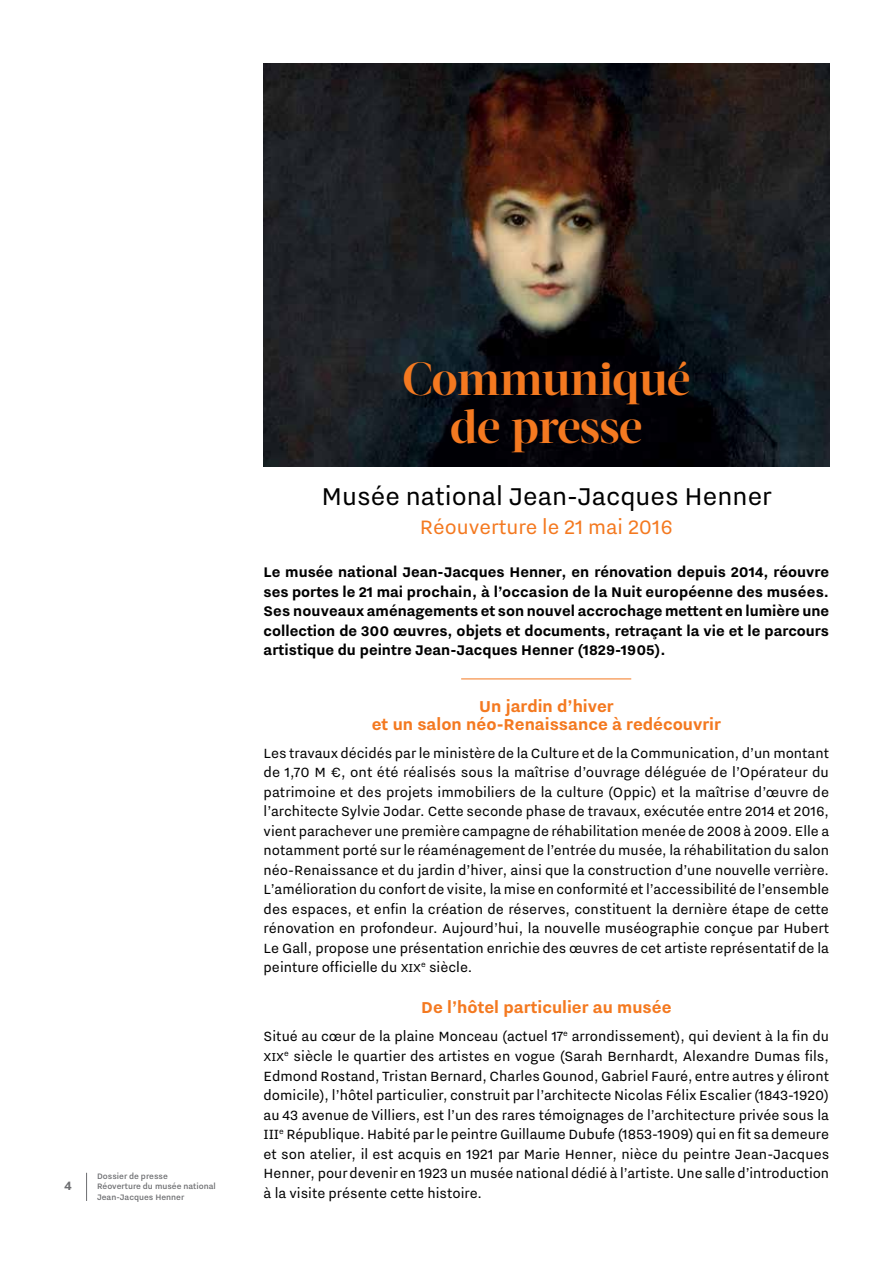
<style>
.page{position:relative;width:893px;height:1263px;background:#fff}
.page>*{position:absolute;margin:0;border:0;box-sizing:border-box;transform-origin:0 0}
.t1{font:700 46.5px/48px "Acta Display";letter-spacing:-.01em;color:#f47920;text-align:center}
.t2{font:30px "Nitti Grotesk";color:#000}
.t3{font:24px "Nitti Grotesk";color:#f47920}
.t4{font:700 19.5px/18.3px "Nitti Grotesk";color:#f47920;text-align:center}
.t5{font:700 17.25px/19.5px "Nitti Grotesk";color:#000;text-align:justify}
.t6{font:16.5px/19.5px "Nitti Grotesk";color:#000;text-align:justify}
.t7{font:700 15px "Nitti Grotesk";color:#6d6e71}
.t8{font:500 9.75px/10.5px "Nitti Grotesk";color:#6d6e71}
.s1{font-size:14.4px}
</style>
<div class="page">
<svg style="left:86px;top:1173px;width:1px;height:28px"></svg>
<hr style="left:461px;top:679px;width:170px;height:1px;background:#f47920">
<img style="left:264px;top:64px;width:565px;height:402px">
<p class="t7" style="left:64px;top:1177px;width:9px">4</p>
<p class="t8" style="left:97px;top:1170px;width:120px">Dossier de presse<br>Réoverture du musée national<br>Jean-Jacques Henner</p>
<h1 class="t1" style="left:402px;top:355px;width:290px">Communiqué de presse</h1>
<h2 class="t2" style="left:321px;top:479px;width:452px">Musée national Jean-Jacques Henner</h2>
<h3 class="t3" style="left:420px;top:513px;width:254px">Réouverture le 21 mai 2016</h3>
<p class="t5" style="left:264px;top:562px;width:567px">Le musée national Jean-Jacques Henner, en rénovation depuis 2014, réouvre ses portes le 21 mai prochain, à l’occasion de la Nuit européenne des musées.<br>Ses nouveaux aménagements et son nouvel accrochage mettent en lumière une collection de 300 œuvres, objets et documents, retraçant la vie et le parcours artistique du peintre Jean-Jacques Henner (1829-1905).</p>
<p class="t4" style="left:372px;top:696px;width:351px">Un jardin d’hiver<br>et un salon néo-Renaissance à redécouvrir</p>
<p class="t6" style="left:264px;top:743px;width:567px">Les travaux décidés par le ministère de la Culture et de la Communication, d’un montant de 1,70 M €, ont été réalisés sous la maîtrise d’ouvrage déléguée de l’Opérateur du patrimoine et des projets immobiliers de la culture (Oppic) et la maîtrise d’œuvre de l’architecte Sylvie Jodar. Cette seconde phase de travaux, exécutée entre 2014 et 2016, vient parachever une première campagne de réhabilitation menée de 2008 à 2009. Elle a notamment porté sur le réaménagement de l’entrée du musée, la réhabilitation du salon néo-Renaissance et du jardin d’hiver, ainsi que la construction d’une nouvelle verrière.<br>L’amélioration du confort de visite, la mise en conformité et l’accessibilité de l’ensemble des espaces, et enfin la création de réserves, constituent la dernière étape de cette rénovation en profondeur. Aujourd’hui, la nouvelle muséographie conçue par Hubert Le Gall, propose une présentation enrichie des œuvres de cet artiste représentatif de la peinture officielle du <span class="s1">XIX</span><sup>e</sup> siècle.</p>
<p class="t4" style="left:421px;top:998px;width:252px">De l’hôtel particulier au musée</p>
<p class="t6" style="left:264px;top:1026px;width:567px">Situé au cœur de la plaine Monceau (actuel 17<sup>e</sup> arrondissement), qui devient à la fin du <span class="s1">XIX</span><sup>e</sup> siècle le quartier des artistes en vogue (Sarah Bernhardt, Alexandre Dumas fils, Edmond Rostand, Tristan Bernard, Charles Gounod, Gabriel Fauré, entre autres y éliront domicile), l’hôtel particulier, construit par l’architecte Nicolas Félix Escalier (1843-1920) au 43 avenue de Villiers, est l’un des rares témoignages de l’architecture privée sous la III<sup>e</sup> République. Habité par le peintre Guillaume Dubufe (1853-1909) qui en fit sa demeure et son atelier, il est acquis en 1921 par Marie Henner, nièce du peintre Jean-Jacques Henner, pour devenir en 1923 un musée national dédié à l’artiste. Une salle d’introduction à la visite présente cette histoire.</p>
</div>
